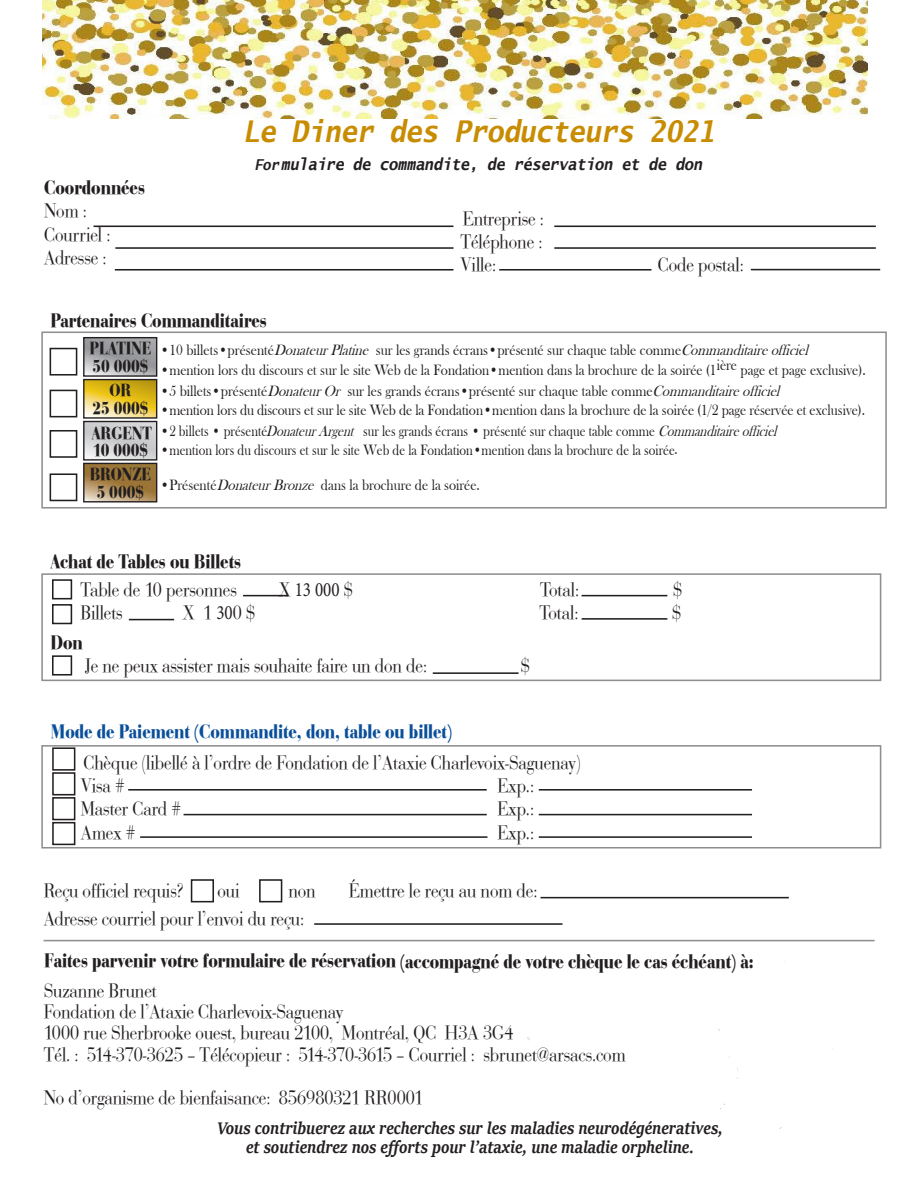
<style>
.page{position:relative;width:918px;height:1188px;background:#fff}
.page>*{position:absolute;margin:0;border:0;box-sizing:border-box;transform-origin:0 0}
.t1{font:italic 700 30px "Lucida Sans Typewriter";color:#c88c00;scale:.9 1}
.t2{font:20.25px/21.1px "Bedini";color:#231f20;scale:.84 1}
.t3{font:700 20.25px "Bedini";color:#231f20;scale:.84 1}
.t4{font:700 20.25px "Bedini";color:#0a4f9a;scale:.84 1}
.t5{font:20.25px "Minion Pro";color:#231f20;scale:.84 1}
.t6{font:italic 700 18.45px/18.6px "Sitka Subheading";color:#231f20;text-align:center;scale:.84 1}
.t7{font:700 18.3px/18.1px "Bedini";color:#231f20;scale:.84 1}
.t8{font:italic 700 16.5px "Lucida Sans Typewriter";color:#231f20;scale:.9 1}
.t9{font:15.3px "Bask Old Face";color:#231f20;scale:.9 1}
.t10{font:15.3px "Bask Old Face";color:#231f20;scale:.89 1}
.t11{font:15.3px "Bask Old Face";color:#221e1f;scale:.84 1}
.s1{font-style:inherit}
.s2{font-size:15px}
.s3{font-family:"Bedini"}
.s4{font-style:italic}
.s5{font-family:"Bedini";color:#231f20}
.s6{font-family:"Minion Pro"}
</style>
<div class="page">
<hr style="left:115px;top:247px;width:338px;height:2px;background:#231f20">
<hr style="left:93px;top:225px;width:360px;height:2px;background:#231f20">
<hr style="left:554px;top:225px;width:321px;height:2px;background:#231f20">
<hr style="left:554px;top:247px;width:321px;height:2px;background:#231f20">
<hr style="left:115px;top:269px;width:338px;height:1px;background:#231f20">
<hr style="left:750px;top:269px;width:130px;height:1px;background:#231f20">
<hr style="left:499px;top:269px;width:152px;height:1px;background:#231f20">
<div style="left:50px;top:348px;width:27px;height:27px;border:2px solid #231f20"></div>
<div style="left:50px;top:389px;width:27px;height:28px;border:2px solid #231f20"></div>
<div style="left:50px;top:430px;width:27px;height:28px;border:2px solid #231f20"></div>
<div style="left:50px;top:473px;width:27px;height:28px;border:2px solid #231f20"></div>
<svg style="left:84px;top:337px;width:73px;height:163px;background:#baac84"></svg>
<div style="left:83px;top:462px;width:74px;height:40px;border:1px solid #231f20"></div>
<div style="left:41px;top:331px;width:845px;height:177px;border:2px solid #8f8f8f"></div>
<hr style="left:129px;top:618px;width:45px;height:2px;background:#231f20">
<hr style="left:581px;top:595px;width:86px;height:1px;background:#231f20">
<hr style="left:581px;top:618px;width:86px;height:1px;background:#231f20">
<hr style="left:432px;top:672px;width:86px;height:2px;background:#231f20">
<hr style="left:243px;top:595px;width:45px;height:1px;background:#231f20">
<div style="left:41px;top:573px;width:840px;height:108px;border:2px solid #8f8f8f"></div>
<div style="left:52px;top:579px;width:20px;height:20px;border:2px solid #231f20"></div>
<div style="left:52px;top:604px;width:20px;height:20px;border:2px solid #231f20"></div>
<div style="left:52px;top:655px;width:20px;height:20px;border:2px solid #231f20"></div>
<hr style="left:128px;top:789px;width:358px;height:1px;background:#231f20">
<hr style="left:140px;top:836px;width:347px;height:1px;background:#231f20">
<hr style="left:183px;top:813px;width:303px;height:2px;background:#231f20">
<hr style="left:538px;top:789px;width:214px;height:1px;background:#231f20">
<hr style="left:538px;top:836px;width:214px;height:1px;background:#231f20">
<hr style="left:538px;top:813px;width:214px;height:2px;background:#231f20">
<div style="left:41px;top:745px;width:840px;height:103px;border:2px solid #8f8f8f"></div>
<div style="left:52px;top:772px;width:23px;height:23px;border:2px solid #231f20"></div>
<div style="left:52px;top:797px;width:23px;height:23px;border:2px solid #231f20"></div>
<div style="left:52px;top:821px;width:23px;height:24px;border:2px solid #231f20"></div>
<div style="left:52px;top:747px;width:23px;height:23px;border:2px solid #231f20"></div>
<hr style="left:43px;top:939px;width:831px;height:2px;background:#8f8f8f">
<div style="left:191px;top:879px;width:23px;height:23px;border:2px solid #231f20"></div>
<div style="left:259px;top:879px;width:23px;height:23px;border:2px solid #231f20"></div>
<hr style="left:540px;top:896px;width:248px;height:2px;background:#231f20">
<hr style="left:314px;top:923px;width:248px;height:1px;background:#231f20">
<img style="left:43px;top:0;width:824px;height:118px">
<p class="t3" style="left:44px;top:175px;width:121px">Coordonnées</p>
<p class="t2" style="left:44px;top:200px;width:52px">Nom :</p>
<p class="t2" style="left:44px;top:223px;width:80px">Courriel :</p>
<p class="t2" style="left:44px;top:246px;width:76px">Adresse :</p>
<h1 class="t1" style="left:243px;top:114px;width:525px"><span class="s1">Le Diner</span> des Producteurs 2021</h1>
<p class="t8" style="left:254px;top:155px;width:499px"><span class="s2">For</span> mulaire de commandite, de réservation et de don</p>
<p class="t2" style="left:462px;top:207px;width:98px">Entreprise :</p>
<p class="t2" style="left:460px;top:231px;width:99px">Téléphone :</p>
<p class="t2" style="left:460px;top:254px;width:44px">Ville:</p>
<p class="t2" style="left:657px;top:254px;width:104px">Code postal:</p>
<p class="t3" style="left:50px;top:307px;width:259px">Partenaires Commanditaires</p>
<p class="t7" style="left:90px;top:338px;width:75px">PLATINE<br>50 000$</p>
<p class="t7" style="left:92px;top:380px;width:68px;text-align:center">OR<br>25 000$</p>
<p class="t7" style="left:92px;top:425px;width:73px;line-height:16.5px">ARGENT<br>10 000$</p>
<p class="t7" style="left:90px;top:464px;width:74px;text-align:center">BRONZE<br>5 000$</p>
<p class="t9" style="left:160px;top:341px;width:726px"><span class="s3">•</span>10 billets•présenté <span class="s4">DonateurPlatine</span> sur les grands écrans•présenté sur chaque table comme <span class="s4">Commanditaireofficiel</span></p>
<p class="t10" style="left:160px;top:361px;width:794px"><span class="s3">•</span>mention lors du discours et sur le site Web de la Fondation•mention dans la brochure de la soirée (1ière page et page exclusive).</p>
<p class="t9" style="left:160px;top:383px;width:694px"><span class="s3">•</span>5 billets•présenté <span class="s4">DonateurOr</span> sur les grands écrans•présenté sur chaque table comme <span class="s4">Commanditaireofficiel</span></p>
<p class="t10" style="left:160px;top:401px;width:793px"><span class="s3">•</span>mention lors du discours et sur le site Web de la Fondation•mention dans la brochure de la soirée (1/2 page réservée et exclusive).</p>
<p class="t11" style="left:160px;top:422px;width:740px"><span class="s5">•</span>2 billets • présenté <span class="s4">DonateurArgent</span> sur les grands écrans • présenté sur chaque table comme <span class="s4">Commanditaireofficiel</span></p>
<p class="t11" style="left:160px;top:441px;width:617px"><span class="s5">•</span>mention lors du discours et sur le site Web de la Fondation•mention dans la brochure de la soirée.</p>
<p class="t9" style="left:160px;top:477px;width:357px"><span class="s3">•</span>Présenté <span class="s4">DonateurBronze</span> dans la brochure de la soirée.</p>
<p class="t3" style="left:50px;top:549px;width:228px">Achat de Tables ou Billets</p>
<p class="t2" style="left:81px;top:578px;width:187px">Table de 10 personnes</p>
<p class="t5" style="left:278px;top:576px;width:90px"><span class="s3">X</span> 13 000 <span class="s3">$</span></p>
<p class="t2" style="left:540px;top:578px;width:48px">Total:</p>
<p class="t2" style="left:673px;top:578px;width:12px">$</p>
<p class="t2" style="left:81px;top:602px;width:52px">Billets</p>
<p class="t2" style="left:182px;top:602px;width:88px">X 1 <span class="s6">30</span>0 $</p>
<p class="t2" style="left:539px;top:602px;width:48px">Total:</p>
<p class="t2" style="left:672px;top:602px;width:12px">$</p>
<p class="t2" style="left:85px;top:654px;width:409px">Je ne peux assister mais souhaite faire un don de:</p>
<p class="t2" style="left:521px;top:654px;width:12px">$</p>
<p class="t3" style="left:50px;top:630px;width:40px">Don</p>
<p class="t4" style="left:51px;top:719px;width:479px">Mode de Paiement (Commandite, don, table ou billet)</p>
<p class="t2" style="left:81px;top:750px;width:596px;line-height:23.2px">Chèque (libellé à l’ordre de Fondation de l’Ataxie Charlevoix-Saguenay)<br>Visa #</p>
<p class="t2" style="left:497px;top:774px;width:45px">Exp.:</p>
<p class="t2" style="left:81px;top:798px;width:121px">Master Card #</p>
<p class="t2" style="left:497px;top:798px;width:45px">Exp.:</p>
<p class="t2" style="left:81px;top:821px;width:67px">Amex #</p>
<p class="t2" style="left:497px;top:821px;width:45px">Exp.:</p>
<p class="t2" style="left:44px;top:879px;width:168px">Reçu officiel requis?</p>
<p class="t2" style="left:217px;top:879px;width:28px">oui</p>
<p class="t2" style="left:288px;top:879px;width:34px">non</p>
<p class="t2" style="left:349px;top:879px;width:226px">Émettre le reçu au nom de:</p>
<p class="t2" style="left:44px;top:907px;width:311px">Adresse courriel pour l’envoi du reçu:</p>
<p class="t3" style="left:44px;top:947px;width:846px">Faites parvenir votre formulaire de réservation (accompagné de votre chèque le cas échéant) à:</p>
<p class="t2" style="left:44px;top:979px;width:694px">Suzanne Brunet<br>Fondation de l’Ataxie Charlevoix-Saguenay<br>1000 rue Sherbrooke ouest, bureau 2100, Montréal, QC H3A 3G4<br>Tél. : 514-370-3625 – Télécopieur : 514-370-3615 – Courriel : sbrunet@arsacs.com</p>
<p class="t2" style="left:44px;top:1086px;width:453px">No d’organisme de bienfaisance: 856980321 RR0001</p>
<p class="t6" style="left:217px;top:1117px;width:603px">Vous contribuerez aux recherches sur les maladies neurodégéneratives, et soutiendrez nos efforts pour l’ataxie, une maladie orpheline.</p>
</div>
